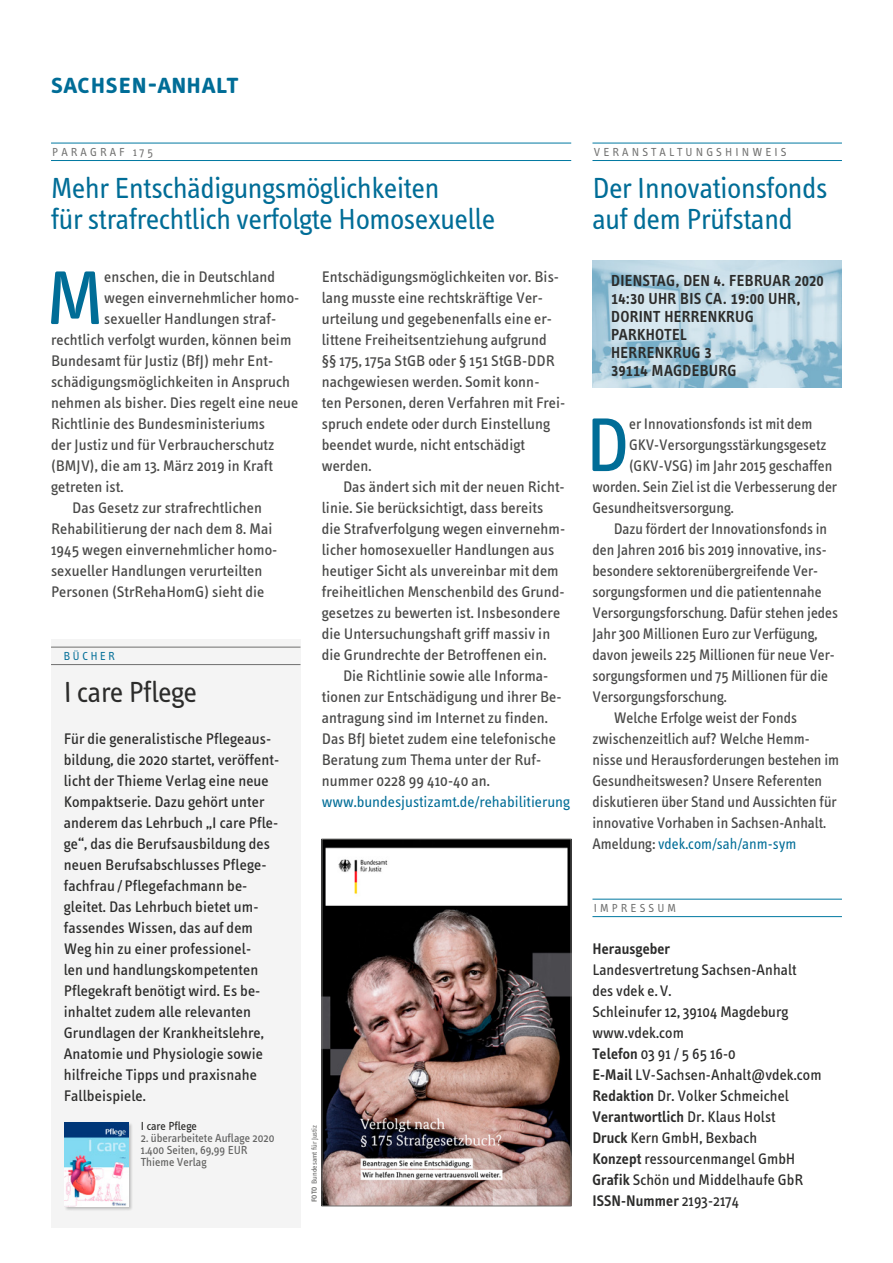
<style>
.page{position:relative;width:893px;height:1263px;background:#fff}
.page>*{position:absolute;margin:0;border:0;box-sizing:border-box;transform-origin:0 0}
._2_Meldung_x_Copy_Meldung_Initial_UA{font:78.15px "Info Text";color:#006d97}
._2_Meldung_X_Head_Meldung_UA{font:30px/31.5px "Info Text";letter-spacing:-.015em;color:#006d97}
.t1{font:30px "Info Text Semi Bold Caps";color:#006d97}
._3_Rubrik_X_Head_Rubrik_UA{font:30px "Info Text";color:#2c2c2b}
._3_Rubrik_X_Copy_Rubrik_UA{font:600 16.5px/18px "Info OT Text";letter-spacing:.015em;color:#2c2c2b}
._2_Meldung_X_Copy_Meldung_Text_UA{font:15.75px/21px "Info Text";letter-spacing:.005em;color:#494948}
._3_Rubrik_X_Copy_Rubrik_UA-2{font:15.75px/21px "Info Text";letter-spacing:.005em;color:#2c2c2b}
._2_Meldung_x_Copy_Meldung_Initial_UA-2{font:15.75px "Info Text";letter-spacing:.005em;color:#494948}
._2_Meldung_X_Copy_Meldung_Text_UA-2{font:15.75px "Info Text";color:#006d97}
._3_Rubrik_X_Copy_Rubrik_UA-3{font:600 15.75px "Info Text";letter-spacing:.005em;color:#2c2c2b}
._3_Rubrik_X_--_Buecher_Fakten_UA{font:12px/12px "Info Text";color:#636362}
._2_Meldung_X_Head_Meldung_UA-2{font:12px "Info Text";color:#6f6f6e}
._3_Rubrik_X_--_Buecher_Fakten_UA-2{font:12px "Info Text";color:#2c2c2b}
._3_Rubrik_X_Head_Rubrik_UA-2{font:12px "Info OT Text";color:#006d97}
.t2{font:7.5px "Info Text";color:#6f6f6e}
.s1{font-weight:600}
.s2{color:#494948}
.s3{font-weight:400}
</style>
<div class="page">
<hr style="left:592px;top:143px;width:250px;height:1px;background:#0078a1">
<hr style="left:592px;top:160px;width:250px;height:1px;background:#0078a1">
<hr style="left:51px;top:143px;width:520px;height:1px;background:#0078a1">
<hr style="left:51px;top:160px;width:520px;height:1px;background:#0078a1">
<hr style="left:592px;top:899px;width:250px;height:1px;background:#0078a1">
<hr style="left:592px;top:916px;width:250px;height:1px;background:#0078a1">
<img style="left:592px;top:261px;width:250px;height:126px">
<img style="left:324px;top:841px;width:245px;height:363px">
<div style="left:322px;top:839px;width:249px;height:367px;border:1px solid #6f6f6e"></div>
<div style="left:51px;top:639px;width:249px;height:588px;background:#f4f4f4"></div>
<div style="left:64px;top:1122px;width:69px;height:89px;background:#1a1a18;opacity:.25"></div>
<img style="left:64px;top:1123px;width:64px;height:84px">
<hr style="left:51px;top:647px;width:249px;height:1px;background:#6f6f6e">
<hr style="left:51px;top:664px;width:249px;height:1px;background:#6f6f6e">
<h2 class="t1" style="left:51px;top:66px;width:189px">sachsen-anhalt</h2>
<h2 class="_2_Meldung_X_Head_Meldung_UA-2" style="left:52px;top:145px;width:103px">PARAGRAF 175</h2>
<h2 class="_2_Meldung_X_Head_Meldung_UA-2" style="left:594px;top:145px;width:195px">VERANSTALTUNGSHINWEIS</h2>
<h2 class="_2_Meldung_X_Head_Meldung_UA" style="left:592px;top:172px;width:237px">Der Innovationsfonds auf dem Prüfstand</h2>
<h2 class="_2_Meldung_X_Head_Meldung_UA" style="left:51px;top:172px;width:446px">Mehr Entschädigungsmöglichkeiten<br>für strafrechtlich verfolgte Homosexuelle</h2>
<p class="_2_Meldung_x_Copy_Meldung_Initial_UA" style="left:46px;top:254px;width:59px">M</p>
<p class="_2_Meldung_x_Copy_Meldung_Initial_UA-2" style="left:104px;top:268px;width:172px">enschen, die in Deutschland</p>
<p class="_2_Meldung_x_Copy_Meldung_Initial_UA-2" style="left:104px;top:289px;width:197px">wegen einvernehmlicher homo-</p>
<p class="_2_Meldung_x_Copy_Meldung_Initial_UA-2" style="left:104px;top:310px;width:173px">sexueller Handlungen straf-</p>
<p class="_2_Meldung_x_Copy_Meldung_Initial_UA-2" style="left:51px;top:331px;width:242px">rechtlich verfolgt wurden, können beim</p>
<p class="_2_Meldung_x_Copy_Meldung_Initial_UA-2" style="left:51px;top:352px;width:224px">Bundesamt für Justiz (BfJ) mehr Ent-</p>
<p class="_2_Meldung_x_Copy_Meldung_Initial_UA-2" style="left:51px;top:373px;width:241px">schädigungsmöglichkeiten in Anspruch</p>
<p class="_2_Meldung_x_Copy_Meldung_Initial_UA-2" style="left:51px;top:394px;width:249px">nehmen als bisher. Dies regelt eine neue</p>
<p class="_2_Meldung_x_Copy_Meldung_Initial_UA-2" style="left:51px;top:415px;width:216px">Richtlinie des Bundesministeriums</p>
<p class="_2_Meldung_x_Copy_Meldung_Initial_UA-2" style="left:51px;top:436px;width:225px">der Justiz und für Verbraucherschutz</p>
<p class="_2_Meldung_x_Copy_Meldung_Initial_UA-2" style="left:51px;top:457px;width:224px">(BMJV), die am 13. März 2019 in Kraft</p>
<p class="_2_Meldung_x_Copy_Meldung_Initial_UA-2" style="left:51px;top:478px;width:74px">getreten ist.</p>
<p class="_2_Meldung_X_Copy_Meldung_Text_UA" style="left:51px;top:497px;width:228px;text-indent:21px">Das Gesetz zur strafrechtlichen Rehabilitierung der nach dem 8. Mai 1945 wegen einvernehmlicher homo&shy;sexueller Handlungen verurteilten Personen (StrRehaHomG) sieht die</p>
<h2 class="_3_Rubrik_X_Head_Rubrik_UA-2" style="left:64px;top:649px;width:53px">BÜCHER</h2>
<h2 class="_3_Rubrik_X_Head_Rubrik_UA" style="left:64px;top:675px;width:136px">I care Pflege</h2>
<p class="_3_Rubrik_X_Copy_Rubrik_UA-2" style="left:64px;top:728px;width:217px">Für die generalistische Pflegeaus&shy;bildung, die 2020 startet, veröffent&shy;licht der Thieme Verlag eine neue<br>Kompaktserie. Dazu gehört unter anderem das Lehrbuch „I care Pfle&shy;ge“, das die Berufsausbildung des neuen Berufsabschlusses Pflege&shy;fachfrau / Pflegefachmann be&shy;gleitet. Das Lehrbuch bietet um&shy;fassendes Wissen, das auf dem<br>Weg hin zu einer professionel-<br>len und handlungskompetenten<br>Pflegekraft benötigt wird. Es be&shy;inhaltet zudem alle relevanten<br>Grundlagen der Krankheitslehre,<br>Anatomie und Physiologie sowie hilfreiche Tipps und praxisnahe<br>Fallbeispiele.</p>
<p class="_3_Rubrik_X_--_Buecher_Fakten_UA-2" style="left:141px;top:1119px;width:58px">I care Pflege</p>
<p class="_3_Rubrik_X_--_Buecher_Fakten_UA" style="left:141px;top:1132px;width:135px">2. überarbeitete Auflage 2020<br>1.400 Seiten, 69,99 EUR<br>Thieme Verlag</p>
<p class="_2_Meldung_X_Copy_Meldung_Text_UA" style="left:322px;top:266px;width:245px">Entschädigungsmöglichkeiten vor. Bis&shy;lang musste eine rechtskräftige Ver&shy;urteilung und gegebenenfalls eine er&shy;littene Freiheitsentziehung aufgrund §§ 175, 175a StGB oder § 151 StGB-DDR nachgewiesen werden. Somit konn-<br>ten Personen, deren Verfahren mit Frei&shy;spruch endete oder durch Einstellung beendet wurde, nicht entschädigt werden.</p>
<p class="_2_Meldung_X_Copy_Meldung_Text_UA" style="left:322px;top:476px;width:245px;text-indent:21px">Das ändert sich mit der neuen Richt&shy;linie. Sie berücksichtigt, dass bereits die Strafverfolgung wegen einvernehm&shy;licher homosexueller Handlungen aus heutiger Sicht als unvereinbar mit dem freiheitlichen Menschenbild des Grund&shy;gesetzes zu bewerten ist. Insbesondere die Untersuchungshaft griff massiv in die Grundrechte der Betroffenen ein.</p>
<p class="_2_Meldung_X_Copy_Meldung_Text_UA" style="left:322px;top:665px;width:241px;text-indent:21px">Die Richtlinie sowie alle Informa&shy;tionen zur Entschädigung und ihrer Be&shy;antragung sind im Internet zu finden.<br>Das BfJ bietet zudem eine telefonische Beratung zum Thema unter der Ruf&shy;nummer 0228 99 410-40 an.</p>
<p class="_2_Meldung_X_Copy_Meldung_Text_UA-2" style="left:322px;top:793px;width:250px">www.bundesjustizamt.de/rehabilitierung</p>
<p class="t2" style="left:310px;top:1202px;width:79px;rotate:-90deg"><span class="s1">FOTO</span> Bundesamt für Justiz</p>
<p class="_3_Rubrik_X_Copy_Rubrik_UA" style="left:611px;top:272px;width:214px">DIENSTAG, DEN 4. FEBRUAR 2020<br>14:30 UHR BIS CA. 19:00 UHR,</p>
<p class="_3_Rubrik_X_Copy_Rubrik_UA" style="left:611px;top:308px;width:144px">DORINT HERRENKRUG<br>PARKHOTEL<br>HERRENKRUG 3</p>
<p class="_3_Rubrik_X_Copy_Rubrik_UA" style="left:611px;top:362px;width:127px">39114 MAGDEBURG</p>
<p class="_2_Meldung_x_Copy_Meldung_Initial_UA" style="left:585px;top:401px;width:45px">D</p>
<p class="_2_Meldung_x_Copy_Meldung_Initial_UA-2" style="left:629px;top:415px;width:185px">er Innovationsfonds ist mit dem</p>
<p class="_2_Meldung_x_Copy_Meldung_Initial_UA-2" style="left:629px;top:436px;width:199px">GKV-Versorgungsstärkungsgesetz</p>
<p class="_2_Meldung_x_Copy_Meldung_Initial_UA-2" style="left:629px;top:457px;width:205px">(GKV-VSG) im Jahr 2015 geschaffen</p>
<p class="_2_Meldung_x_Copy_Meldung_Initial_UA-2" style="left:592px;top:478px;width:246px">worden. Sein Ziel ist die Verbesserung der</p>
<p class="_2_Meldung_x_Copy_Meldung_Initial_UA-2" style="left:592px;top:499px;width:143px">Gesundheitsversorgung.</p>
<p class="_2_Meldung_X_Copy_Meldung_Text_UA" style="left:592px;top:518px;width:247px;text-indent:21px">Dazu fördert der Innovationsfonds in den Jahren 2016 bis 2019 innovative, ins&shy;besondere sektorenübergreifende Ver&shy;sorgungsformen und die patientennahe Versorgungsforschung. Dafür stehen jedes Jahr 300 Millionen Euro zur Verfügung, davon jeweils 225 Millionen für neue Ver&shy;sorgungsformen und 75 Millionen für die Versorgungsforschung.</p>
<p class="_2_Meldung_X_Copy_Meldung_Text_UA" style="left:592px;top:707px;width:248px;text-indent:21px">Welche Erfolge weist der Fonds zwischenzeitlich auf? Welche Hemm&shy;nisse und Herausforderungen bestehen im Gesundheitswesen? Unsere Referenten diskutieren über Stand und Aussichten für innovative Vorhaben in Sachsen-Anhalt.</p>
<p class="_2_Meldung_X_Copy_Meldung_Text_UA-2" style="left:592px;top:835px;width:206px"><span class="s2">Ameldung:</span> vdek.com/sah/anm-sym</p>
<h2 class="_2_Meldung_X_Head_Meldung_UA-2" style="left:594px;top:901px;width:84px">IMPRESSUM</h2>
<p class="_3_Rubrik_X_Copy_Rubrik_UA-2" style="left:592px;top:938px;width:206px"><span class="s1">Herausgeber<br></span>Landesvertretung Sachsen-Anhalt des vdek e.V.</p>
<p class="_3_Rubrik_X_Copy_Rubrik_UA-2" style="left:592px;top:1001px;width:197px">Schleinufer 12, 39104 Magdeburg</p>
<p class="_3_Rubrik_X_Copy_Rubrik_UA-2" style="left:592px;top:1022px;width:93px">www.vdek.com</p>
<p class="_3_Rubrik_X_Copy_Rubrik_UA-2" style="left:592px;top:1043px;width:145px"><span class="s1">Telefon</span> 03 91 / 5 65 16-0</p>
<p class="_3_Rubrik_X_Copy_Rubrik_UA-2" style="left:592px;top:1064px;width:231px"><span class="s1">E-Mail</span> LV-Sachsen-Anhalt@vdek.com</p>
<p class="_3_Rubrik_X_Copy_Rubrik_UA-2" style="left:592px;top:1085px;width:198px"><span class="s1">Redaktion</span> Dr. Volker Schmeichel</p>
<p class="_3_Rubrik_X_Copy_Rubrik_UA-3" style="left:592px;top:1108px;width:185px">Verantwortlich <span class="s3">Dr. Klaus Holst</span></p>
<p class="_3_Rubrik_X_Copy_Rubrik_UA-2" style="left:592px;top:1127px;width:166px"><span class="s1">Druck</span> Kern GmbH, Bexbach</p>
<p class="_3_Rubrik_X_Copy_Rubrik_UA-2" style="left:592px;top:1148px;width:205px"><span class="s1">Konzept</span> ressourcenmangel GmbH</p>
<p class="_3_Rubrik_X_Copy_Rubrik_UA-2" style="left:592px;top:1169px;width:212px"><span class="s1">Grafik</span> Schön und Middelhaufe GbR</p>
<p class="_3_Rubrik_X_Copy_Rubrik_UA-3" style="left:592px;top:1192px;width:148px">ISSN-Nummer <span class="s3">2193-2174</span></p>
</div>
